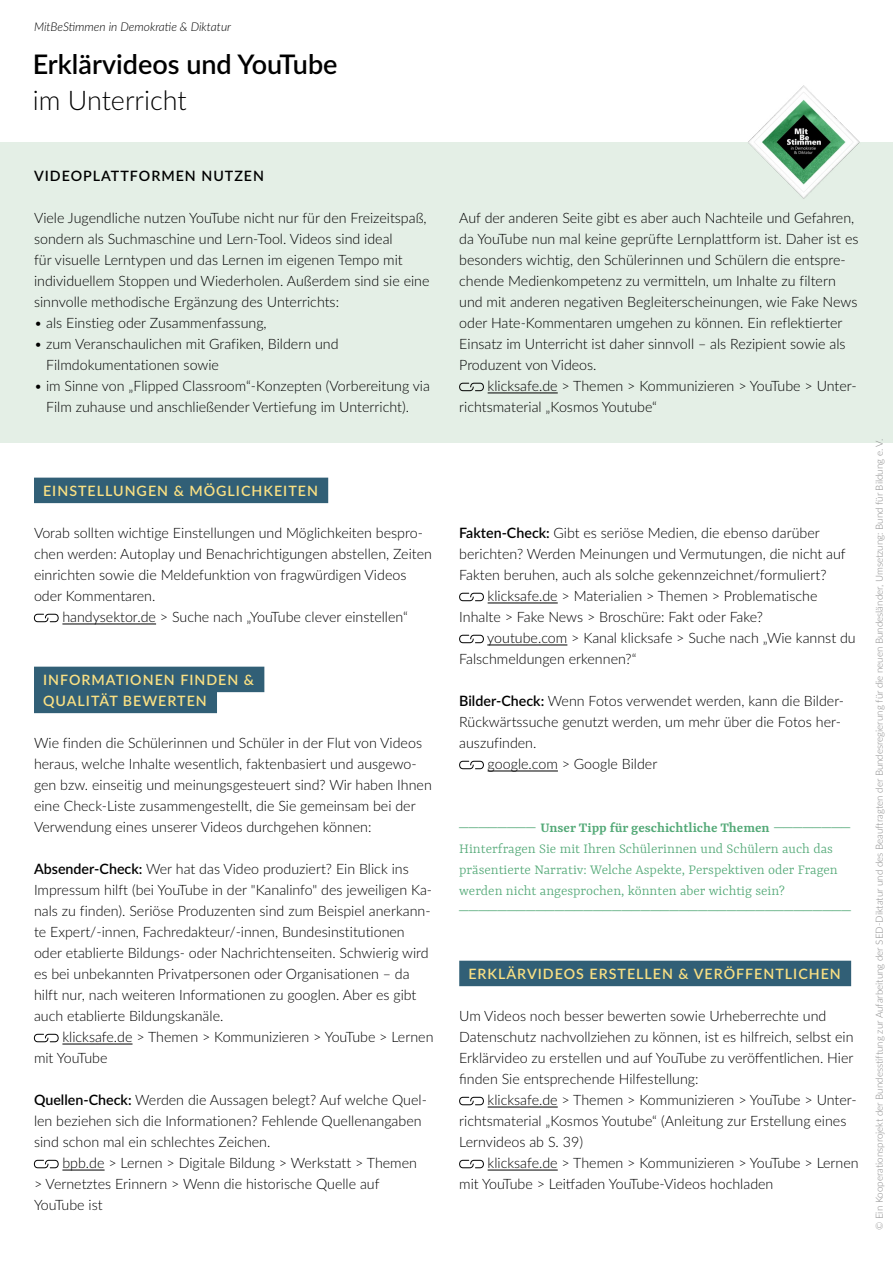
<style>
.page{position:relative;width:893px;height:1263px;background:#fff}
.page>*{position:absolute;margin:0;border:0;box-sizing:border-box;transform-origin:0 0}
.t1{font:600 27px "Lato";color:#000}
.t2{font:300 27px "Lato";color:#000}
.t3{font:300 15px/21px "Yrsa";color:#53a977}
.t4{font:600 15px "Yrsa";color:#53a977}
.t5{font:300 14.25px/21px "Lato";color:#000}
.t6{font:600 14.25px/21px "Lato";letter-spacing:.07em;color:#fae083}
.t7{font:600 14.25px "Lato";letter-spacing:.07em;color:#000}
.t8{font:italic 300 12px "Lato";color:#000}
.t9{font:300 9.75px "Lato";color:#878787}
.s1{font-weight:600}
</style>
<div class="page">
<div style="left:0;top:142px;width:893px;height:300px;background:#e4efe6"></div>
<div style="left:34px;top:478px;width:294px;height:25px;background:#315f76"></div>
<hr style="left:62px;top:624px;width:94px;height:1px;background:#000">
<div style="left:34px;top:667px;width:230px;height:25px;background:#315f76"></div>
<div style="left:34px;top:688px;width:183px;height:25px;background:#315f76"></div>
<hr style="left:62px;top:1044px;width:71px;height:1px;background:#000">
<hr style="left:62px;top:1170px;width:43px;height:1px;background:#000">
<svg style="left:34px;top:613px;width:25px;height:9px"></svg>
<svg style="left:34px;top:1033px;width:25px;height:9px"></svg>
<svg style="left:34px;top:1159px;width:25px;height:9px"></svg>
<hr style="left:488px;top:603px;width:70px;height:1px;background:#000">
<hr style="left:487px;top:645px;width:80px;height:1px;background:#000">
<hr style="left:488px;top:771px;width:70px;height:1px;background:#000">
<div style="left:459px;top:961px;width:392px;height:25px;background:#315f76"></div>
<hr style="left:488px;top:1107px;width:70px;height:1px;background:#000">
<hr style="left:488px;top:1170px;width:70px;height:1px;background:#000">
<svg style="left:459px;top:592px;width:25px;height:9px"></svg>
<svg style="left:459px;top:634px;width:25px;height:9px"></svg>
<svg style="left:459px;top:760px;width:25px;height:9px"></svg>
<svg style="left:459px;top:1096px;width:25px;height:9px"></svg>
<svg style="left:459px;top:1159px;width:25px;height:9px"></svg>
<hr style="left:488px;top:393px;width:70px;height:1px;background:#000">
<svg style="left:459px;top:382px;width:25px;height:9px"></svg>
<img style="left:748px;top:85px;width:112px;height:114px">
<p class="t8" style="left:34px;top:19px;width:199px">MitBeStimmen in Demokratie &amp; Diktatur</p>
<h1 class="t1" style="left:33px;top:45px;width:306px">Erklärvideos und YouTube</h1>
<h1 class="t2" style="left:33px;top:82px;width:156px">im Unterricht</h1>
<p class="t7" style="left:34px;top:165px;width:232px">VIDEOPLATTFORMEN NUTZEN</p>
<p class="t5" style="left:34px;top:207px;width:397px">Viele Jugendliche nutzen YouTube nicht nur für den Freizeitspaß, sondern als Suchmaschine und Lern-Tool. Videos sind ideal<br>für visuelle Lerntypen und das Lernen im eigenen Tempo mit individuellem Stoppen und Wiederholen. Außerdem sind sie eine sinnvolle methodische Ergänzung des Unterrichts:</p>
<p class="t5" style="left:34px;top:312px;width:234px">• als Einstieg oder Zusammenfassung,</p>
<p class="t5" style="left:46px;top:333px;width:294px;text-indent:-12px">• zum Veranschaulichen mit Grafiken, Bildern und<br>Filmdokumentationen sowie</p>
<p class="t5" style="left:46px;top:375px;width:385px;text-indent:-12px">• im Sinne von „Flipped Classroom“-Konzepten (Vorbereitung via<br>Film zuhause und anschließender Vertiefung im Unterricht).</p>
<p class="t6" style="left:43px;top:480px;width:276px">EINSTELLUNGEN &amp; MÖGLICHKEITEN</p>
<p class="t5" style="left:34px;top:522px;width:390px">Vorab sollten wichtige Einstellungen und Möglichkeiten bespro-</p>
<p class="t5" style="left:34px;top:543px;width:399px">chen werden: Autoplay und Benachrichtigungen abstellen, Zeiten</p>
<p class="t5" style="left:34px;top:564px;width:374px">einrichten sowie die Meldefunktion von fragwürdigen Videos</p>
<p class="t5" style="left:34px;top:585px;width:123px">oder Kommentaren.</p>
<p class="t5" style="left:62px;top:606px;width:347px">handysektor.de &gt; Suche nach „YouTube clever einstellen“</p>
<p class="t6" style="left:43px;top:669px;width:213px">INFORMATIONEN FINDEN &amp;<br>QUALITÄT BEWERTEN</p>
<p class="t5" style="left:34px;top:732px;width:399px">Wie finden die Schülerinnen und Schüler in der Flut von Videos heraus, welche Inhalte wesentlich, faktenbasiert und ausgewo&shy;gen bzw. einseitig und meinungsgesteuert sind? Wir haben Ihnen eine Check-Liste zusammengestellt, die Sie gemeinsam bei der Verwendung eines unserer Videos durchgehen können:</p>
<p class="t5" style="left:34px;top:858px;width:400px"><span class="s1">Absender-Check:</span> Wer hat das Video produziert? Ein Blick ins Impressum hilft (bei YouTube in der "Kanalinfo" des jeweiligen Ka&shy;nals zu finden). Seriöse Produzenten sind zum Beispiel anerkann&shy;te Expert/-innen, Fachredakteur/-innen, Bundesinstitutionen oder etablierte Bildungs- oder Nachrichtenseiten. Schwierig wird es bei unbekannten Privatpersonen oder Organisationen – da hilft nur, nach weiteren Informationen zu googlen. Aber es gibt auch etablierte Bildungskanäle.</p>
<p class="t5" style="left:34px;top:1026px;width:401px;text-indent:28px">klicksafe.de &gt; Themen &gt; Kommunizieren &gt; YouTube &gt; Lernen mit YouTube</p>
<p class="t5" style="left:34px;top:1089px;width:394px"><span class="s1">Quellen-Check:</span> Werden die Aussagen belegt? Auf welche Quel&shy;len beziehen sich die Informationen? Fehlende Quellenangaben sind schon mal ein schlechtes Zeichen.</p>
<p class="t5" style="left:34px;top:1152px;width:384px;text-indent:28px">bpb.de &gt; Lernen &gt; Digitale Bildung &gt; Werkstatt &gt; Themen &gt; Vernetztes Erinnern &gt; Wenn die historische Quelle auf<br>YouTube ist</p>
<p class="t5" style="left:459px;top:207px;width:401px">Auf der anderen Seite gibt es aber auch Nachteile und Gefahren, da YouTube nun mal keine geprüfte Lernplattform ist. Daher ist es besonders wichtig, den Schülerinnen und Schülern die entspre&shy;chende Medienkompetenz zu vermitteln, um Inhalte zu filtern und mit anderen negativen Begleiterscheinungen, wie Fake News oder Hate-Kommentaren umgehen zu können. Ein reflektierter Einsatz im Unterricht ist daher sinnvoll – als Rezipient sowie als Produzent von Videos.</p>
<p class="t5" style="left:459px;top:375px;width:399px;text-indent:28px">klicksafe.de &gt; Themen &gt; Kommunizieren &gt; YouTube &gt; Unter&shy;richtsmaterial „Kosmos Youtube“</p>
<p class="t5" style="left:459px;top:522px;width:362px"><span class="s1">Fakten-Check:</span> Gibt es seriöse Medien, die ebenso darüber</p>
<p class="t5" style="left:459px;top:543px;width:388px">berichten? Werden Meinungen und Vermutungen, die nicht auf</p>
<p class="t5" style="left:459px;top:564px;width:369px">Fakten beruhen, auch als solche gekennzeichnet/formuliert?</p>
<p class="t5" style="left:488px;top:585px;width:331px">klicksafe.de &gt; Materialien &gt; Themen &gt; Problematische</p>
<p class="t5" style="left:459px;top:606px;width:305px">Inhalte &gt; Fake News &gt; Broschüre: Fakt oder Fake?</p>
<p class="t5" style="left:487px;top:627px;width:370px">youtube.com &gt; Kanal klicksafe &gt; Suche nach „Wie kannst du</p>
<p class="t5" style="left:459px;top:648px;width:179px">Falschmeldungen erkennen?“</p>
<p class="t5" style="left:459px;top:690px;width:386px"><span class="s1">Bilder-Check:</span> Wenn Fotos verwendet werden, kann die Bilder-</p>
<p class="t5" style="left:459px;top:711px;width:383px">Rückwärtssuche genutzt werden, um mehr über die Fotos her-</p>
<p class="t5" style="left:459px;top:732px;width:79px">auszufinden.</p>
<p class="t5" style="left:488px;top:753px;width:171px">google.com &gt; Google Bilder</p>
<p class="t4" style="left:459px;top:819px;width:393px">________ Unser Tipp für geschichtliche Themen ________</p>
<p class="t3" style="left:459px;top:838px;width:380px">Hinterfragen Sie mit Ihren Schülerinnen und Schülern auch das präsentierte Narrativ: Welche Aspekte, Perspektiven oder Fragen werden nicht angesprochen, könnten aber wichtig sein?</p>
<p class="t4" style="left:459px;top:896px;width:393px">_________________________________________</p>
<p class="t6" style="left:468px;top:963px;width:374px">ERKLÄRVIDEOS ERSTELLEN &amp; VERÖFFENTLICHEN</p>
<p class="t5" style="left:459px;top:1005px;width:396px">Um Videos noch besser bewerten sowie Urheberrechte und Datenschutz nachvollziehen zu können, ist es hilfreich, selbst ein Erklärvideo zu erstellen und auf YouTube zu veröffentlichen. Hier finden Sie entsprechende Hilfestellung:</p>
<p class="t5" style="left:459px;top:1089px;width:399px;text-indent:28px">klicksafe.de &gt; Themen &gt; Kommunizieren &gt; YouTube &gt; Unter&shy;richtsmaterial „Kosmos Youtube“ (Anleitung zur Erstellung eines<br>Lernvideos ab S. 39)</p>
<p class="t5" style="left:459px;top:1152px;width:401px;text-indent:28px">klicksafe.de &gt; Themen &gt; Kommunizieren &gt; YouTube &gt; Lernen mit YouTube &gt; Leitfaden YouTube-Videos hochladen</p>
<p class="t9" style="left:872px;top:1230px;width:793px;rotate:-90deg">© Ein Kooperationsprojekt der Bundesstiftung zur Aufarbeitung der SED-Diktatur und des Beauftragten der Bundesregierung für die neuen Bundesländer, Umsetzung: Bund für Bildung e. V.</p>
</div>
